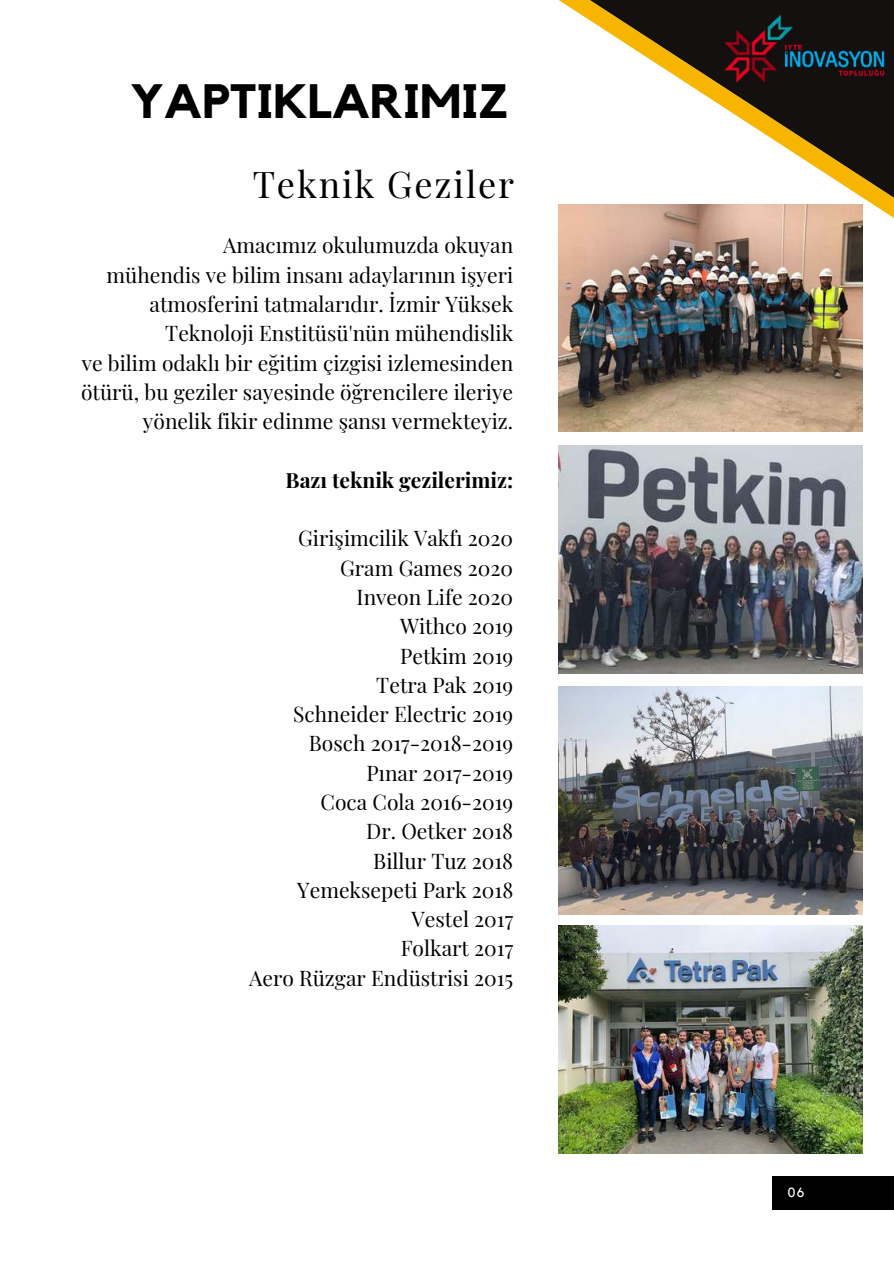
<style>
.page{position:relative;width:894px;height:1264px;background:#fff}
.page>*{position:absolute;margin:0;border:0;box-sizing:border-box;transform-origin:0 0}
.t1{font:700 48px "Kollektif";color:#000}
.t2{font:36px "Playfair Display";letter-spacing:.05em;color:#000}
.t3{font:21px/29.2px "Playfair Display";color:#000;text-align:right}
.t4{font:700 21px "Playfair Display";color:#000}
.t5{font:13.2px "Kollektif";color:#fff}
</style>
<div class="page">
<div style="left:772px;top:1176px;width:121px;height:33px;background:#000"></div>
<svg style="left:559px;top:0;width:334px;height:341px"></svg>
<img style="left:558px;top:204px;width:304px;height:228px">
<img style="left:558px;top:445px;width:304px;height:228px">
<img style="left:558px;top:686px;width:304px;height:228px">
<img style="left:558px;top:925px;width:304px;height:228px">
<img style="left:720px;top:0;width:169px;height:119px">
<h1 class="t1" style="left:130px;top:79px;width:379px">YAPTIKLARIMIZ</h1>
<h2 class="t2" style="left:252px;top:159px;width:263px">Teknik Geziler</h2>
<p class="t3" style="left:81px;top:230px;width:433px">Amacımız okulumuzda okuyan<br>mühendis ve bilim insanı adaylarının işyeri atmosferini tatmalarıdır. İzmir Yüksek Teknoloji Enstitüsü'nün mühendislik<br>ve bilim odaklı bir eğitim çizgisi izlemesinden ötürü, bu geziler sayesinde öğrencilere ileriye yönelik fikir edinme şansı vermekteyiz.</p>
<p class="t4" style="left:285px;top:465px;width:229px">Bazı teknik gezilerimiz:</p>
<p class="t3" style="left:249px;top:523px;width:265px">Girişimcilik Vakfı 2020<br>Gram Games 2020<br>Inveon Life 2020<br>Withco 2019<br>Petkim 2019<br>Tetra Pak 2019<br>Schneider Electric 2019<br>Bosch 2017-2018-2019<br>Pınar 2017-2019<br>Coca Cola 2016-2019<br>Dr. Oetker 2018<br>Billur Tuz 2018<br>Yemeksepeti Park 2018<br>Vestel 2017<br>Folkart 2017<br>Aero Rüzgar Endüstrisi 2015</p>
<p class="t5" style="left:787px;top:1186px;width:18px">06</p>
</div>
